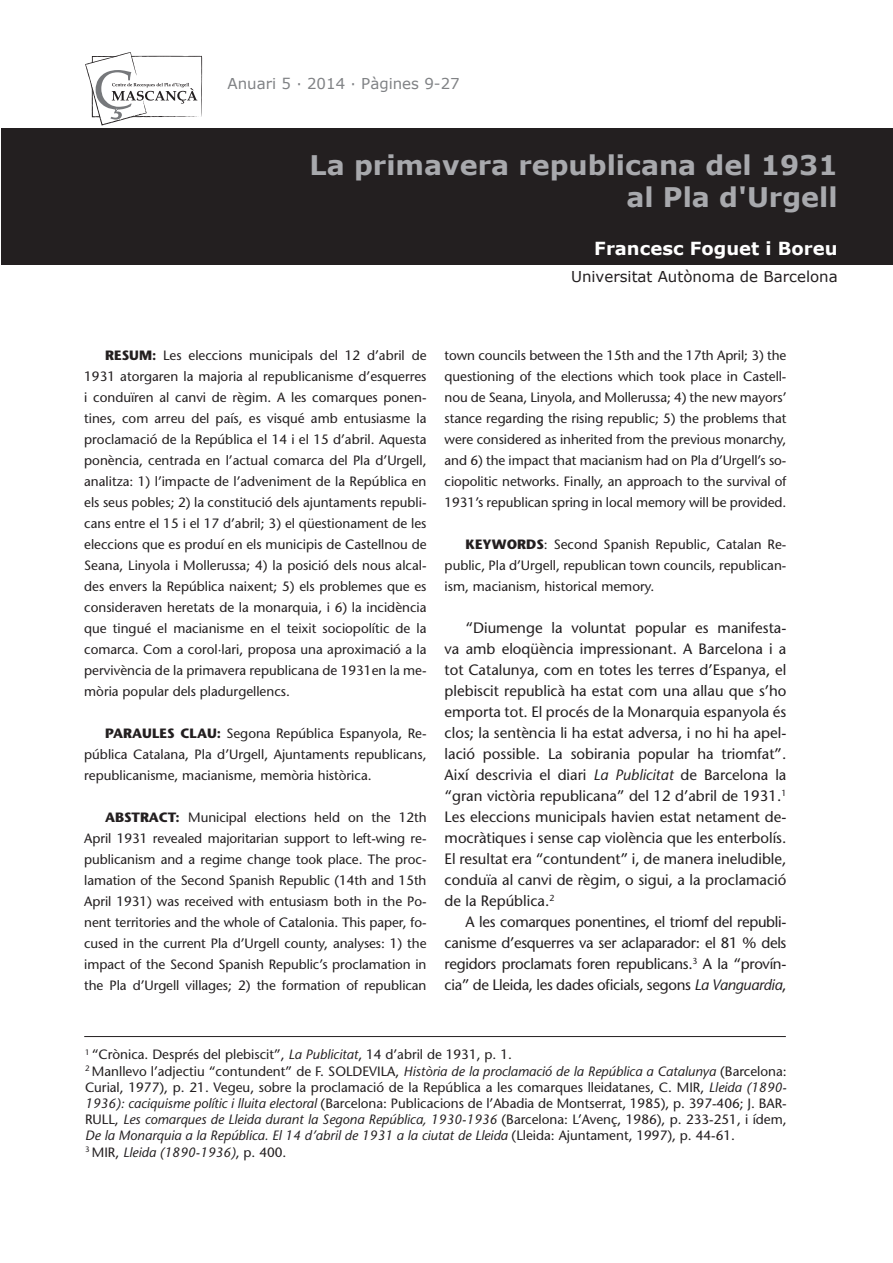
<style>
.page{position:relative;width:893px;height:1263px;background:#fff}
.page>*{position:absolute;margin:0;border:0;box-sizing:border-box;transform-origin:0 0}
.t1{font:700 27px/32.4px "Verdana";color:#a8a9ad;text-align:right}
.t2{font:700 18px "Verdana";color:#fff}
.t3{font:15px/21px "Stone Sans";letter-spacing:-.01em;color:#231f20;text-align:justify}
.t4{font:15px "Verdana";color:#231f20}
.t5{font:15px "Verdana";color:#808285}
.t6{font:13.5px/21px "Stone Sans";color:#231f20;text-align:justify}
.t7{font:italic 13.5px/16.2px "Stone Sans";color:#231f20}
.s1{font-weight:700}
.s2{font-style:italic}
.s3{font-style:normal}
</style>
<div class="page">
<svg style="left:85px;top:52px;width:117px;height:73px"></svg>
<div style="left:1px;top:128px;width:892px;height:137px;background:#231f20"></div>
<hr style="left:84px;top:1036px;width:702px;height:1px;background:#231f20">
<p class="t5" style="left:227px;top:74px;width:234px">Anuari 5 · 2014 · Pàgines 9-27</p>
<h1 class="t1" style="left:310px;top:148px;width:530px">La primavera republicana del 1931 al Pla d'Urgell</h1>
<h2 class="t2" style="left:594px;top:236px;width:245px">Francesc Foguet i Boreu</h2>
<p class="t4" style="left:571px;top:267px;width:268px">Universitat Autònoma de Barcelona</p>
<p class="t6" style="left:84px;top:345px;width:344px;text-indent:21px"><span class="s1">RESUM:</span> Les eleccions municipals del 12 d’abril de 1931 atorgaren la majoria al republicanisme d’esquerres i conduïren al canvi de règim. A les comarques ponen&shy;tines, com arreu del país, es visqué amb entusiasme la proclamació de la República el 14 i el 15 d’abril. Aquesta ponència, centrada en l’actual comarca del Pla d’Urgell, analitza: 1) l’impacte de l’adveniment de la República en els seus pobles; 2) la constitució dels ajuntaments republi&shy;cans entre el 15 i el 17 d’abril; 3) el qüestionament de les eleccions que es produí en els municipis de Castellnou de Seana, Linyola i Mollerussa; 4) la posició dels nous alcal&shy;des envers la República naixent; 5) els problemes que es consideraven heretats de la monarquia, i 6) la incidència que tingué el macianisme en el teixit sociopolític de la comarca. Com a corol·lari, proposa una aproximació a la pervivència de la primavera republicana de 1931en la me&shy;mòria popular dels pladurgellencs.</p>
<p class="t6" style="left:84px;top:723px;width:344px;text-indent:21px"><span class="s1">PARAULES CLAU:</span> Segona República Espanyola, Re&shy;pública Catalana, Pla d’Urgell, Ajuntaments republicans, republicanisme, macianisme, memòria històrica.</p>
<p class="t6" style="left:84px;top:807px;width:344px;text-indent:21px"><span class="s1">ABSTRACT:</span> Municipal elections held on the 12th April 1931 revealed majoritarian support to left-wing re&shy;publicanism and a regime change took place. The proc&shy;lamation of the Second Spanish Republic (14th and 15th April 1931) was received with entusiasm both in the Po&shy;nent territories and the whole of Catalonia. This paper, fo&shy;cused in the current Pla d’Urgell county, analyses: 1) the impact of the Second Spanish Republic’s proclamation in the Pla d’Urgell villages; 2) the formation of republican</p>
<p class="t6" style="left:445px;top:345px;width:343px">town councils between the 15th and the 17th April; 3) the questioning of the elections which took place in Castell&shy;nou de Seana, Linyola, and Mollerussa; 4) the new mayors’ stance regarding the rising republic; 5) the problems that were considered as inherited from the previous monarchy, and 6) the impact that macianism had on Pla d’Urgell’s so&shy;ciopolitic networks. Finally, an approach to the survival of 1931’s republican spring in local memory will be provided.</p>
<p class="t6" style="left:445px;top:534px;width:343px;text-indent:21px"><span class="s1">KEYWORDS</span>: Second Spanish Republic, Catalan Re&shy;public, Pla d’Urgell, republican town councils, republican&shy;ism, macianism, historical memory.</p>
<p class="t3" style="left:445px;top:617px;width:343px;text-indent:21px">“Diumenge la voluntat popular es manifesta&shy;va amb eloqüència impressionant. A Barcelona i a tot Catalunya, com en totes les terres d’Espanya, el plebiscit republicà ha estat com una allau que s’ho emporta tot. El procés de la Monarquia espanyola és clos; la sentència li ha estat adversa, i no hi ha apel· lació possible. La sobirania popular ha triomfat”.<br>Així descrivia el diari <span class="s2">La Publicitat</span> de Barcelona la “gran victòria republicana” del 12 d’abril de 1931.<sup>1<br></sup>Les eleccions municipals havien estat netament de&shy;mocràtiques i sense cap violència que les enterbolís.<br>El resultat era “contundent” i, de manera ineludible, conduïa al canvi de règim, o sigui, a la proclamació de la República.<sup>2</sup></p>
<p class="t3" style="left:445px;top:911px;width:343px;text-indent:21px">A les comarques ponentines, el triomf del republi&shy;canisme d’esquerres va ser aclaparador: el 81 % dels regidors proclamats foren republicans.<sup>3</sup> A la “provín&shy;cia” de Lleida, les dades oficials, segons <span class="s2">La Vanguardia</span>,</p>
<p class="t6" style="left:85px;top:1047px;width:428px;line-height:16.2px"><sup>1</sup> “Crònica. Després del plebiscit”, <span class="s2">La Publicitat</span>, 14 d’abril de 1931, p. 1.<br><sup>2</sup> Manllevo l’adjectiu “contundent” de F. Soldevila</p>
<p class="t6" style="left:85px;top:1063px;width:703px;line-height:16.2px;text-indent:310px">, <span class="s2">Història de la proclamació de la República a Catalunya</span> (Barcelona:<br>Curial, 1977), p. 21. Vegeu, sobre la proclamació de la República a les comarques lleidatanes, C. Mir, <span class="s2">Lleida (1890- 1936): caciquisme polític i lluita electoral</span> (Barcelona: Publicacions de l’Abadia de Montserrat, 1985), p. 397-406; J. Bar&shy;rull</p>
<p class="t7" style="left:85px;top:1111px;width:703px;text-indent:30px"><span class="s3">,</span> Les comarques de Lleida durant la Segona República, 1930-1936 <span class="s3">(Barcelona: L’Avenç, 1986), p. 233-251, i ídem,<br></span>De la Monarquia a la República. El 14 d’abril de 1931 a la ciutat de Lleida <span class="s3">(Lleida: Ajuntament, 1997), p. 44-61.<br></span><sup>3</sup> <span class="s3">Mir,</span> Lleida (1890-1936)<span class="s3">, p. 400.</span></p>
</div>
